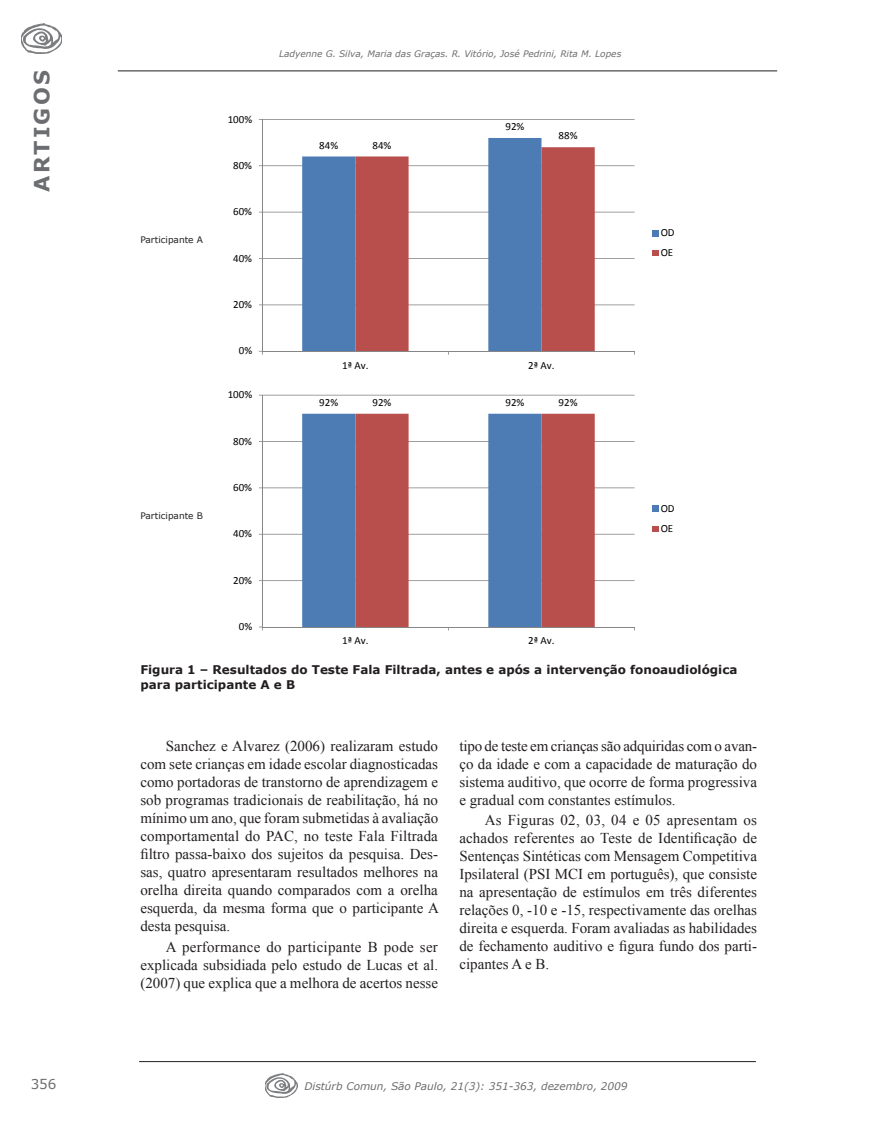
<style>
.page{position:relative;width:872px;height:1132px;background:#fff}
.page>*{position:absolute;margin:0;border:0;box-sizing:border-box;transform-origin:0 0}
.t1{font:700 21px "Verdana";letter-spacing:.1em;color:#6c6d70}
.Corpo_do_texto{font:15px/18px "Times New Roman";color:#231f20;text-align:justify}
.t2{font:13.5px "Verdana";color:#6c6d70}
.Tabelas_e_Gráficos{font:700 12px/14.4px "Verdana";color:#231f20}
.t3{font:10.95px/19.8px "Calibri";color:#000}
.t4{font:italic 10.5px "Verdana";color:#6c6d70}
.t5{font:italic 9px "Verdana";color:#6c6d70}
.Legenda_grafico{font:9px "Verdana";color:#231f20}
</style>
<div class="page">
<hr style="left:118px;top:70px;width:659px;height:1px;background:#231f20">
<img style="left:21px;top:24px;width:41px;height:29px">
<hr style="left:139px;top:1060px;width:617px;height:1px;background:#231f20">
<img style="left:265px;top:1073px;width:32px;height:23px">
<hr style="left:262px;top:304px;width:372px;height:1px;background:#868687">
<hr style="left:262px;top:258px;width:372px;height:1px;background:#868687">
<hr style="left:262px;top:212px;width:372px;height:1px;background:#868687">
<hr style="left:262px;top:165px;width:372px;height:1px;background:#868687">
<hr style="left:262px;top:119px;width:372px;height:1px;background:#868687">
<svg style="left:302px;top:138px;width:239px;height:213px;fill:#4d7cb5"></svg>
<svg style="left:355px;top:147px;width:240px;height:204px"></svg>
<hr style="left:262px;top:119px;width:1px;height:232px;background:#868687">
<hr style="left:262px;top:351px;width:372px;height:1px;background:#868687">
<svg style="left:652px;top:230px;width:6px;height:6px"></svg>
<svg style="left:652px;top:250px;width:6px;height:6px"></svg>
<hr style="left:262px;top:580px;width:372px;height:1px;background:#868687">
<hr style="left:262px;top:533px;width:372px;height:1px;background:#868687">
<hr style="left:262px;top:487px;width:372px;height:1px;background:#868687">
<hr style="left:262px;top:441px;width:372px;height:1px;background:#868687">
<hr style="left:262px;top:394px;width:372px;height:1px;background:#868687">
<div style="left:302px;top:413px;width:53px;height:213px;background:#4d7cb5"></div>
<svg style="left:355px;top:413px;width:240px;height:213px"></svg>
<hr style="left:262px;top:395px;width:1px;height:231px;background:#868687">
<hr style="left:262px;top:626px;width:372px;height:1px;background:#868687">
<svg style="left:652px;top:505px;width:6px;height:6px"></svg>
<svg style="left:652px;top:526px;width:6px;height:5px"></svg>
<h1 class="t1" style="left:28px;top:191px;width:122px;rotate:-90deg">ARTIGOS</h1>
<p class="Legenda_grafico" style="left:140px;top:233px;width:64px">Participante A</p>
<p class="Legenda_grafico" style="left:140px;top:509px;width:64px">Participante B</p>
<p class="t3" style="left:228px;top:108px;width:26px">100%</p>
<p class="t3" style="left:233px;top:155px;width:20px">80%</p>
<p class="t3" style="left:233px;top:201px;width:20px">60%</p>
<p class="t3" style="left:233px;top:247px;width:20px">40%</p>
<p class="t3" style="left:233px;top:294px;width:20px">20%</p>
<p class="t3" style="left:239px;top:340px;width:15px">0%</p>
<p class="t3" style="left:228px;top:384px;width:26px">100%</p>
<p class="t3" style="left:233px;top:430px;width:20px">80%</p>
<p class="t3" style="left:233px;top:477px;width:20px">60%</p>
<p class="t3" style="left:233px;top:523px;width:20px">40%</p>
<p class="t3" style="left:233px;top:569px;width:20px">20%</p>
<p class="t3" style="left:239px;top:616px;width:15px">0%</p>
<p class="t5" style="left:279px;top:48px;width:344px">Ladyenne G. Silva, Maria das Graças. R. Vitório, José Pedrini, Rita M. Lopes</p>
<p class="t3" style="left:319px;top:134px;width:20px">84%</p>
<p class="t3" style="left:372px;top:134px;width:20px">84%</p>
<p class="t3" style="left:505px;top:116px;width:20px">92%</p>
<p class="t3" style="left:558px;top:125px;width:20px">88%</p>
<p class="t3" style="left:342px;top:354px;width:28px">1ª Av.</p>
<p class="t3" style="left:528px;top:354px;width:28px">2ª Av.</p>
<p class="t3" style="left:319px;top:391px;width:20px">92%</p>
<p class="t3" style="left:372px;top:391px;width:20px">92%</p>
<p class="t3" style="left:505px;top:391px;width:20px">92%</p>
<p class="t3" style="left:558px;top:391px;width:20px">92%</p>
<p class="t3" style="left:342px;top:630px;width:28px">1ª Av.</p>
<p class="t3" style="left:528px;top:630px;width:28px">2ª Av.</p>
<p class="t3" style="left:660px;top:222px;width:15px">OD<br>OE</p>
<p class="t3" style="left:660px;top:497px;width:15px">OD<br>OE</p>
<p class="Tabelas_e_Gráficos" style="left:140px;top:662px;width:598px">Figura 1 – Resultados do Teste Fala Filtrada, antes e após a intervenção fonoaudiológica para participante A e B</p>
<p class="Corpo_do_texto" style="left:140px;top:736px;width:300px;text-indent:26px">Sanchez e Alvarez (2006) realizaram estudo com sete crianças em idade escolar diagnosticadas como portadoras de transtorno de aprendizagem e sob programas tradicionais de reabilitação, há no mínimo um ano, que foram submetidas à avaliação comportamental do PAC, no teste Fala Filtrada filtro passa-baixo dos sujeitos da pesquisa. Des&shy;sas, quatro apresentaram resultados melhores na orelha direita quando comparados com a orelha esquerda, da mesma forma que o participante A desta pesquisa.</p>
<p class="Corpo_do_texto" style="left:140px;top:937px;width:299px;text-indent:26px">A performance do participante B pode ser explicada subsidiada pelo estudo de Lucas et al. (2007) que explica que a melhora de acertos nesse</p>
<p class="Corpo_do_texto" style="left:459px;top:736px;width:299px">tipo de teste em crianças são adquiridas com o avan&shy;ço da idade e com a capacidade de maturação do sistema auditivo, que ocorre de forma progressiva e gradual com constantes estímulos.</p>
<p class="Corpo_do_texto" style="left:459px;top:810px;width:299px;text-indent:26px">As Figuras 02, 03, 04 e 05 apresentam os achados referentes ao Teste de Identificação de Sentenças Sintéticas com Mensagem Competitiva Ipsilateral (PSI MCI em português), que consiste na apresentação de estímulos em três diferentes relações 0, -10 e -15, respectivamente das orelhas direita e esquerda. Foram avaliadas as habilidades de fechamento auditivo e figura fundo dos parti&shy;cipantes A e B.</p>
<p class="t2" style="left:31px;top:1074px;width:27px">356</p>
<p class="t4" style="left:304px;top:1078px;width:325px">Distúrb Comun, São Paulo, 21(3): 351-363, dezembro, 2009</p>
</div>
